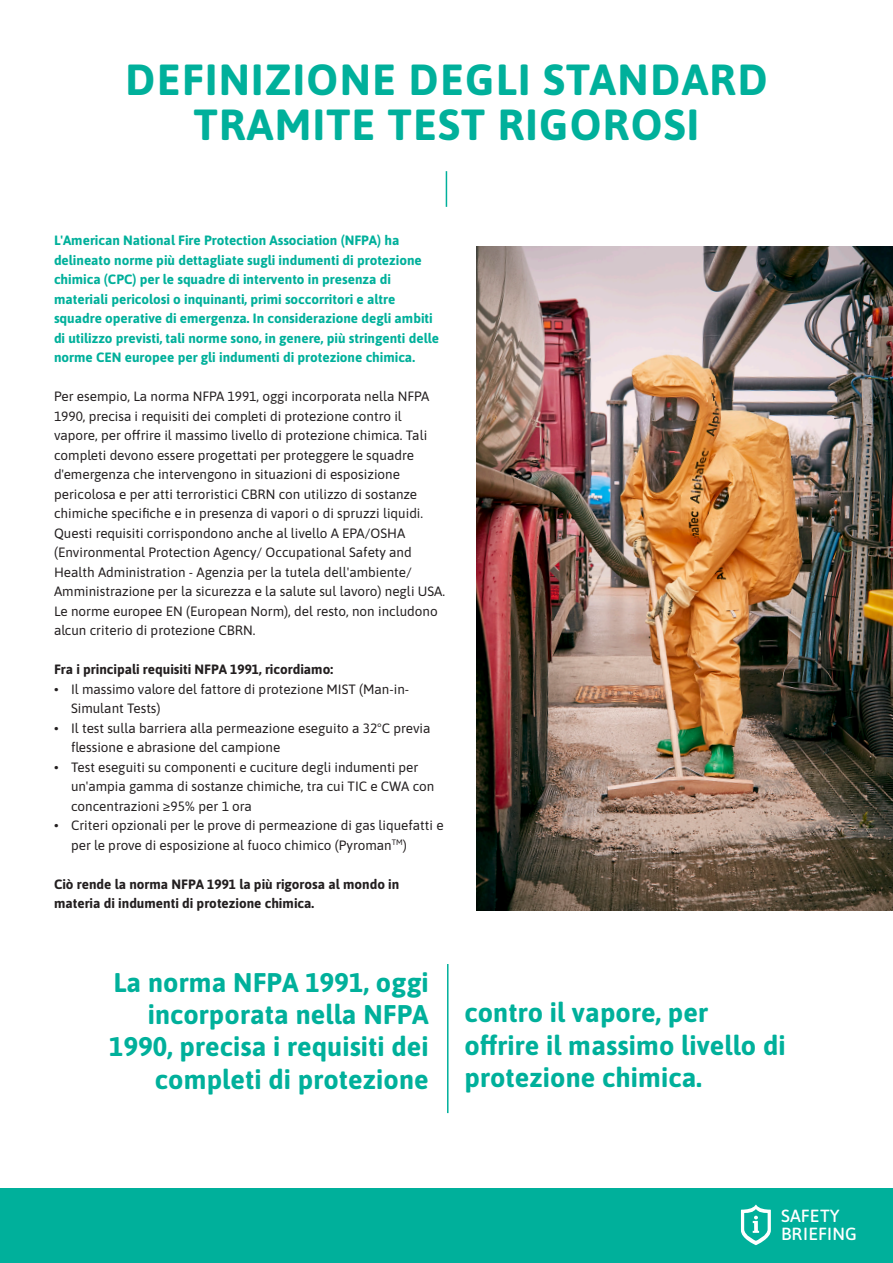
<style>
.page{position:relative;width:893px;height:1263px;background:#fff}
.page>*{position:absolute;margin:0;border:0;box-sizing:border-box;transform-origin:0 0}
.H1_Title_29_29{font:700 43.5px/45px "Asap";letter-spacing:.03em;color:#00b09b;text-align:center}
.Typographic_elements{font:700 27px/32.4px "Asap";letter-spacing:.005em;color:#00b09b;text-align:right}
.t1{font:500 17.55px/17.5px "Asap";letter-spacing:.01em;color:#fff}
.Content_Text_9_12{font:13.5px/19.5px "Asap";color:#231f20}
.Introtext_9_12_Green{font:700 13.5px/19.5px "Asap";color:#00b09b}
.Introtext_9_12_Green-2{font:700 13.5px/19.5px "Asap";color:#231f20}
.Content_Text_9_12-2{font:700 13.5px "Asap";color:#231f20}
</style>
<div class="page">
<hr style="left:447px;top:964px;width:1px;height:149px;background:#00b09b">
<img style="left:476px;top:246px;width:417px;height:664px">
<hr style="left:446px;top:171px;width:1px;height:36px;background:#00b09b">
<div style="left:0;top:1188px;width:893px;height:75px;background:#00b09b"></div>
<svg style="left:741px;top:1205px;width:30px;height:40px"></svg>
<p class="H1_Title_29_29" style="left:125px;top:55px;width:644px">DEFINIZIONE DEGLI STANDARD<br>TRAMITE TEST RIGOROSI</p>
<p class="Introtext_9_12_Green" style="left:54px;top:230px;width:386px">L'American National Fire Protection Association (NFPA) ha delineato norme più dettagliate sugli indumenti di protezione chimica (CPC) per le squadre di intervento in presenza di materiali pericolosi o inquinanti, primi soccorritori e altre squadre operative di emergenza. In considerazione degli ambiti di utilizzo previsti, tali norme sono, in genere, più stringenti delle norme CEN europee per gli indumenti di protezione chimica.</p>
<p class="Content_Text_9_12" style="left:54px;top:386px;width:393px">Per esempio, La norma NFPA 1991, oggi incorporata nella NFPA 1990, precisa i requisiti dei completi di protezione contro il vapore, per offrire il massimo livello di protezione chimica. Tali completi devono essere progettati per proteggere le squadre d'emergenza che intervengono in situazioni di esposizione pericolosa e per atti terroristici CBRN con utilizzo di sostanze chimiche specifiche e in presenza di vapori o di spruzzi liquidi.<br>Questi requisiti corrispondono anche al livello A EPA/OSHA (Environmental Protection Agency/ Occupational Safety and Health Administration - Agenzia per la tutela dell'ambiente/ Amministrazione per la sicurezza e la salute sul lavoro) negli USA.<br>Le norme europee EN (European Norm), del resto, non includono alcun criterio di protezione CBRN.</p>
<p class="Content_Text_9_12-2" style="left:54px;top:660px;width:281px">Fra i principali requisiti NFPA 1991, ricordiamo:</p>
<p class="Content_Text_9_12" style="left:71px;top:679px;width:340px;text-indent:-17px">• Il massimo valore del fattore di protezione MIST (Man-in-<br>Simulant Tests)</p>
<p class="Content_Text_9_12" style="left:71px;top:718px;width:361px;text-indent:-17px">• Il test sulla barriera alla permeazione eseguito a 32°C previa flessione e abrasione del campione</p>
<p class="Content_Text_9_12" style="left:71px;top:757px;width:365px;text-indent:-17px">• Test eseguiti su componenti e cuciture degli indumenti per un'ampia gamma di sostanze chimiche, tra cui TIC e CWA con concentrazioni ≥95% per 1 ora</p>
<p class="Content_Text_9_12" style="left:71px;top:815px;width:374px;text-indent:-17px">• Criteri opzionali per le prove di permeazione di gas liquefatti e per le prove di esposizione al fuoco chimico (Pyroman<sup>TM</sup>)</p>
<p class="Introtext_9_12_Green-2" style="left:54px;top:874px;width:347px">Ciò rende la norma NFPA 1991 la più rigorosa al mondo in materia di indumenti di protezione chimica.</p>
<p class="Typographic_elements" style="left:109px;top:965px;width:321px">La norma NFPA 1991, oggi incorporata nella NFPA<br>1990, precisa i requisiti dei completi di protezione</p>
<p class="Typographic_elements" style="left:464px;top:995px;width:323px;text-align:left">contro il vapore, per offrire il massimo livello di protezione chimica.</p>
<p class="t1" style="left:781px;top:1206px;width:77px">SAFETY<br>BRIEFING</p>
</div>
